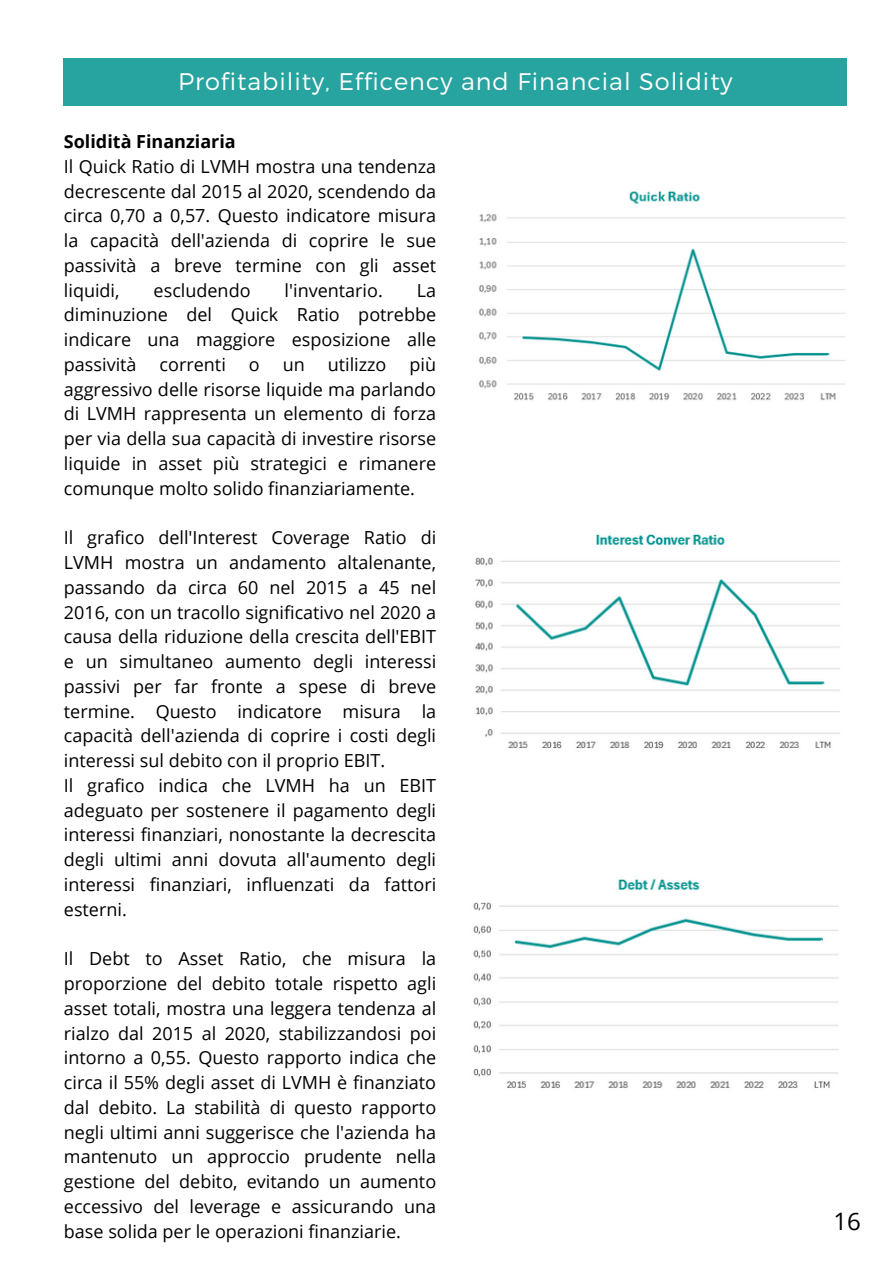
<style>
.page{position:relative;width:894px;height:1264px;background:#fff}
.page>*{position:absolute;margin:0;border:0;box-sizing:border-box;transform-origin:0 0}
.t1{font:300 24px "Montserrat";letter-spacing:.04em;color:#fff}
.t2{font:24px "Open Sans";color:#000}
.t3{font:18px/24.8px "Open Sans";color:#000;text-align:justify}
.t4{font:700 18px "Open Sans";color:#000}
</style>
<div class="page">
<div style="left:64px;top:59px;width:782px;height:47px;background:#27a4a0"></div>
<img style="left:478px;top:191px;width:367px;height:210px">
<img style="left:475px;top:534px;width:365px;height:215px">
<img style="left:473px;top:878px;width:366px;height:210px">
<h1 class="t1" style="left:178px;top:66px;width:556px">Profitability, Efficency and Financial Solidity</h1>
<p class="t4" style="left:64px;top:129px;width:173px">Solidità Finanziaria</p>
<p class="t3" style="left:64px;top:153px;width:374px">Il Quick Ratio di LVMH mostra una tendenza decrescente dal 2015 al 2020, scendendo da circa 0,70 a 0,57. Questo indicatore misura la capacità dell'azienda di coprire le sue passività a breve termine con gli asset liquidi,</p>
<p class="t3" style="left:154px;top:277px;width:98px">escludendo</p>
<p class="t3" style="left:284px;top:277px;width:100px">l'inventario.</p>
<p class="t3" style="left:64px;top:277px;width:374px;text-indent:353px">La diminuzione del Quick Ratio potrebbe indicare una maggiore esposizione alle passività</p>
<p class="t3" style="left:64px;top:351px;width:373px;text-indent:345px">più aggressivo delle risorse liquide ma parlando di LVMH rappresenta un elemento di forza per via della sua capacità di investire risorse liquide in asset più strategici e rimanere comunque molto solido finanziariamente.</p>
<p class="t3" style="left:64px;top:525px;width:374px">Il grafico dell'Interest Coverage Ratio di LVMH mostra un andamento altalenante, passando da circa 60 nel 2015 a 45 nel 2016, con un tracollo significativo nel 2020 a causa della riduzione della crescita dell'EBIT e un simultaneo aumento degli interessi passivi per far fronte a spese di breve termine. Questo indicatore misura la capacità dell'azienda di coprire i costi degli interessi sul debito con il proprio EBIT.</p>
<p class="t3" style="left:64px;top:772px;width:373px">Il grafico indica che LVMH ha un EBIT adeguato per sostenere il pagamento degli interessi finanziari, nonostante la decrescita degli ultimi anni dovuta all'aumento degli interessi finanziari, influenzati da fattori esterni.</p>
<p class="t3" style="left:64px;top:945px;width:374px">Il Debt to Asset Ratio, che misura la proporzione del debito totale rispetto agli asset totali, mostra una leggera tendenza al rialzo dal 2015 al 2020, stabilizzandosi poi intorno a 0,55. Questo rapporto indica che circa il 55% degli asset di LVMH è finanziato dal debito. La stabilità di questo rapporto negli ultimi anni suggerisce che l'azienda ha mantenuto un approccio prudente nella gestione del debito, evitando un aumento eccessivo del leverage e assicurando una base solida per le operazioni finanziarie.</p>
<p class="t3" style="left:160px;top:351px;width:68px">correnti</p>
<p class="t3" style="left:249px;top:351px;width:12px">o</p>
<p class="t3" style="left:282px;top:351px;width:24px">un</p>
<p class="t3" style="left:328px;top:351px;width:60px">utilizzo</p>
<p class="t2" style="left:833px;top:1203px;width:29px">16</p>
</div>
